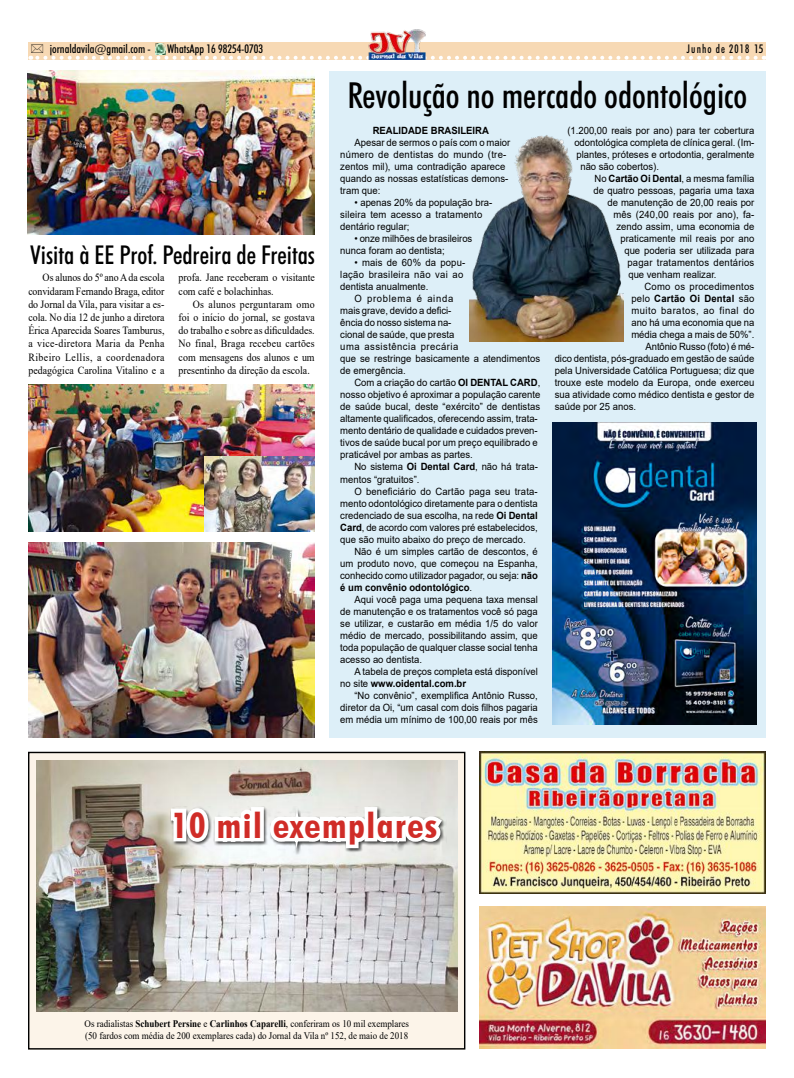
<style>
.page{position:relative;width:794px;height:1078px;background:#fff}
.page>*{position:absolute;margin:0;border:0;box-sizing:border-box;transform-origin:0 0}
.t1{font:500 condensed 36px "Futura BT";color:#000}
.t2{font:700 condensed 35.1px "Futura BT";letter-spacing:.04em;color:#d02c27;scale:1.06 1}
.t3{font:500 condensed 26px "Futura BT";color:#000}
.t4{font:500 condensed 12px "Futura BT";color:#000}
.t5{font:500 condensed 12px "Futura BT";letter-spacing:.1em;color:#000;scale:.9 1}
.t6{font:11px/13.2px "Times New Roman";color:#000;text-align:justify;scale:.9 1}
.t7{font:10px/12px "Arial";color:#000;scale:.95 1}
.t8{font:10px/12px "Times New Roman";color:#000;scale:.9 1}
.t9{font:10px "Arial";letter-spacing:.025em;color:#000;scale:.95 1}
.t10{font:10px "Arial";letter-spacing:.045em;color:#000;scale:.95 1}
.t11{font:700 10px "Arial";letter-spacing:.02em;color:#000;scale:.95 1}
.t12{font:700 10px "Arial";color:#000;scale:.95 1}
.t13{font:10px "Arial";letter-spacing:.02em;color:#000;scale:.95 1}
.s1{font-weight:700}
.s2{font-weight:400}
</style>
<div class="page">
<div style="left:28px;top:43px;width:737px;height:17px;background:#f7d9b4"></div>
<img style="left:368px;top:29px;width:57px;height:15px">
<div style="left:28px;top:751px;width:437px;height:298px;background:#fcf4e9"></div>
<div style="left:28px;top:751px;width:437px;height:298px;border:1px solid #000"></div>
<div style="left:329px;top:71px;width:436px;height:666px;background:#ddeff8"></div>
<img style="left:479px;top:751px;width:286px;height:142px">
<img style="left:479px;top:906px;width:286px;height:141px">
<img style="left:36px;top:760px;width:421px;height:251px">
<svg style="left:167px;top:782px;width:280px;height:85px"></svg>
<img style="left:552px;top:422px;width:205px;height:302px">
<img style="left:469px;top:135px;width:154px;height:206px">
<img style="left:28px;top:385px;width:287px;height:146px">
<img style="left:28px;top:542px;width:287px;height:195px">
<img style="left:28px;top:71px;width:286px;height:163px">
<img style="left:204px;top:456px;width:111px;height:76px">
<svg style="left:30px;top:44px;width:725px;height:16px"></svg>
<p class="t4" style="left:50px;top:42px;width:103px">jornaldavila@gmail.com -</p>
<p class="t4" style="left:167px;top:42px;width:98px">WhatsApp 16 98254-0703</p>
<p class="t5" style="left:687px;top:42px;width:87px">Junho de 2018 15</p>
<h3 class="t3" style="left:30px;top:238px;width:286px">Visita à EE Prof. Pedreira de Freitas</h3>
<p class="t6" style="left:28px;top:271px;width:153px;text-indent:14px">Os alunos do 5º ano A da escola convidaram Fernando Braga, editor do Jornal da Vila, para visitar a es&shy;cola. No dia 12 de junho a diretora Érica Aparecida Soares Tamburus, a vice-diretora Maria da Penha Ribeiro Lellis, a coordenadora pedagógica Carolina Vitalino e a</p>
<p class="t6" style="left:179px;top:271px;width:153px">profa. Jane receberam o visitante com café e bolachinhas.</p>
<p class="t6" style="left:179px;top:297px;width:153px;text-indent:14px">Os alunos perguntaram omo foi o início do jornal, se gostava do trabalho e sobre as dificuldades.<br>No final, Braga recebeu cartões com mensagens dos alunos e um presentinho da direção da escola.</p>
<h1 class="t1" style="left:347px;top:73px;width:401px">Revolução no mercado odontológico</h1>
<p class="t12" style="left:373px;top:124px;width:124px">REALIDADE BRASILEIRA</p>
<p class="t7" style="left:340px;top:137px;width:180px;text-indent:14px">Apesar de sermos o país com o maior número de dentistas do mundo (tre&shy;zentos mil), uma contradição aparece quando as nossas estatísticas demons&shy;tram que:</p>
<p class="t7" style="left:340px;top:197px;width:161px;text-indent:14px">• apenas 20% da população bra&shy;sileira tem acesso a tratamento dentário regular;</p>
<p class="t7" style="left:340px;top:233px;width:140px;text-indent:14px">• onze milhões de brasileiros nunca foram ao dentista;</p>
<p class="t7" style="left:340px;top:257px;width:133px;text-indent:14px">• mais de 60% da popu&shy;lação brasileira não vai ao dentista anualmente.</p>
<p class="t7" style="left:340px;top:293px;width:212px;text-indent:14px">O problema é ainda<br>mais grave, devido a defici-<br>ência do nosso sistema na-<br>cional de saúde, que presta<br>uma assistência precária<br>que se restringe basicamente a atendimentos de emergência.</p>
<p class="t7" style="left:340px;top:377px;width:212px;text-indent:14px">Com a criação do cartão <span class="s1">OI DENTAL CARD</span>, nosso objetivo é aproximar a população carente de saúde bucal, deste “exército” de dentistas altamente qualificados, oferecendo assim, trata&shy;mento dentário de qualidade e cuidados preven&shy;tivos de saúde bucal por um preço equilibrado e praticável por ambas as partes.</p>
<p class="t7" style="left:340px;top:461px;width:209px;text-indent:14px">No sistema <span class="s1">Oi Dental Card</span>, não há trata&shy;mentos “gratuitos”.</p>
<p class="t7" style="left:340px;top:485px;width:209px;text-align:justify;text-indent:14px">O beneficiário do Cartão paga seu trata&shy;mento odontológico diretamente para o dentista credenciado de sua escolha, na rede <span class="s1">Oi Dental Card</span>, de acordo com valores pré estabelecidos, que são muito abaixo do preço de mercado.</p>
<p class="t7" style="left:340px;top:545px;width:209px;text-align:justify;text-indent:14px">Não é um simples cartão de descontos, é um produto novo, que começou na Espanha, conhecido como utilizador pagador, ou seja: <span class="s1">não é um convênio odontológico</span>.</p>
<p class="t7" style="left:340px;top:593px;width:209px;text-align:justify;text-indent:14px">Aqui você paga uma pequena taxa mensal de manutenção e os tratamentos você só paga se utilizar, e custarão em média 1/5 do valor médio de mercado, possibilitando assim, que toda população de qualquer classe social tenha acesso ao dentista.</p>
<p class="t7" style="left:340px;top:665px;width:209px;text-indent:14px">A tabela de preços completa está disponível no site <span class="s1">www.oidental.com.br</span></p>
<p class="t7" style="left:340px;top:689px;width:209px;text-align:justify;text-indent:14px">“No convênio”, exemplifica Antônio Russo, diretor da Oi, “um casal com dois filhos pagaria em média um mínimo de 100,00 reais por mês</p>
<p class="t7" style="left:567px;top:125px;width:198px">(1.200,00 reais por ano) para ter cobertura</p>
<p class="t7" style="left:574px;top:137px;width:191px">odontológica completa de clínica geral. (Im-</p>
<p class="t7" style="left:576px;top:149px;width:189px">plantes, próteses e ortodontia, geralmente</p>
<p class="t7" style="left:580px;top:161px;width:84px">não são cobertos).</p>
<p class="t7" style="left:594px;top:173px;width:170px">No <span class="s1">Cartão Oi Dental</span>, a mesma família</p>
<p class="t7" style="left:593px;top:185px;width:171px">de quatro pessoas, pagaria uma taxa</p>
<p class="t7" style="left:607px;top:197px;width:156px">de manutenção de 20,00 reais por</p>
<p class="t7" style="left:613px;top:209px;width:150px">mês (240,00 reais por ano), fa-</p>
<p class="t7" style="left:616px;top:221px;width:147px">zendo assim, uma economia de</p>
<p class="t7" style="left:620px;top:233px;width:142px">praticamente mil reais por ano</p>
<p class="t7" style="left:624px;top:245px;width:138px">que poderia ser utilizada para</p>
<p class="t9" style="left:627px;top:256px;width:135px">pagar tratamentos dentários</p>
<p class="t7" style="left:628px;top:269px;width:94px">que venham realizar.</p>
<p class="t13" style="left:644px;top:280px;width:117px">Como os procedimentos</p>
<p class="t11" style="left:631px;top:292px;width:131px"><span class="s2">pelo</span> Cartão Oi Dental <span class="s2">são</span></p>
<p class="t10" style="left:631px;top:304px;width:131px">muito baratos, ao final do</p>
<p class="t7" style="left:631px;top:317px;width:131px">ano há uma economia que na</p>
<p class="t7" style="left:631px;top:329px;width:131px">média chega a mais de 50%”.</p>
<p class="t7" style="left:645px;top:341px;width:116px">Antônio Russo (foto) é mé-</p>
<p class="t7" style="left:555px;top:353px;width:212px">dico dentista, pós-graduado em gestão de saúde</p>
<p class="t7" style="left:555px;top:365px;width:212px">pela Universidade Católica Portuguesa; diz que</p>
<p class="t7" style="left:555px;top:377px;width:212px">trouxe este modelo da Europa, onde exerceu</p>
<p class="t7" style="left:555px;top:389px;width:212px">sua atividade como médico dentista e gestor de</p>
<p class="t7" style="left:555px;top:401px;width:87px">saúde por 25 anos.</p>
<h2 class="t2" style="left:171px;top:803px;width:253px">10 mil exemplares</h2>
<p class="t8" style="left:84px;top:1017px;width:362px">Os radialistas <span class="s1">Schubert Persine</span> e <span class="s1">Carlinhos Caparelli</span>, conferiram os 10 mil exemplares (50 fardos com média de 200 exemplares cada) do Jornal da Vila nº 152, de maio de 2018</p>
</div>
